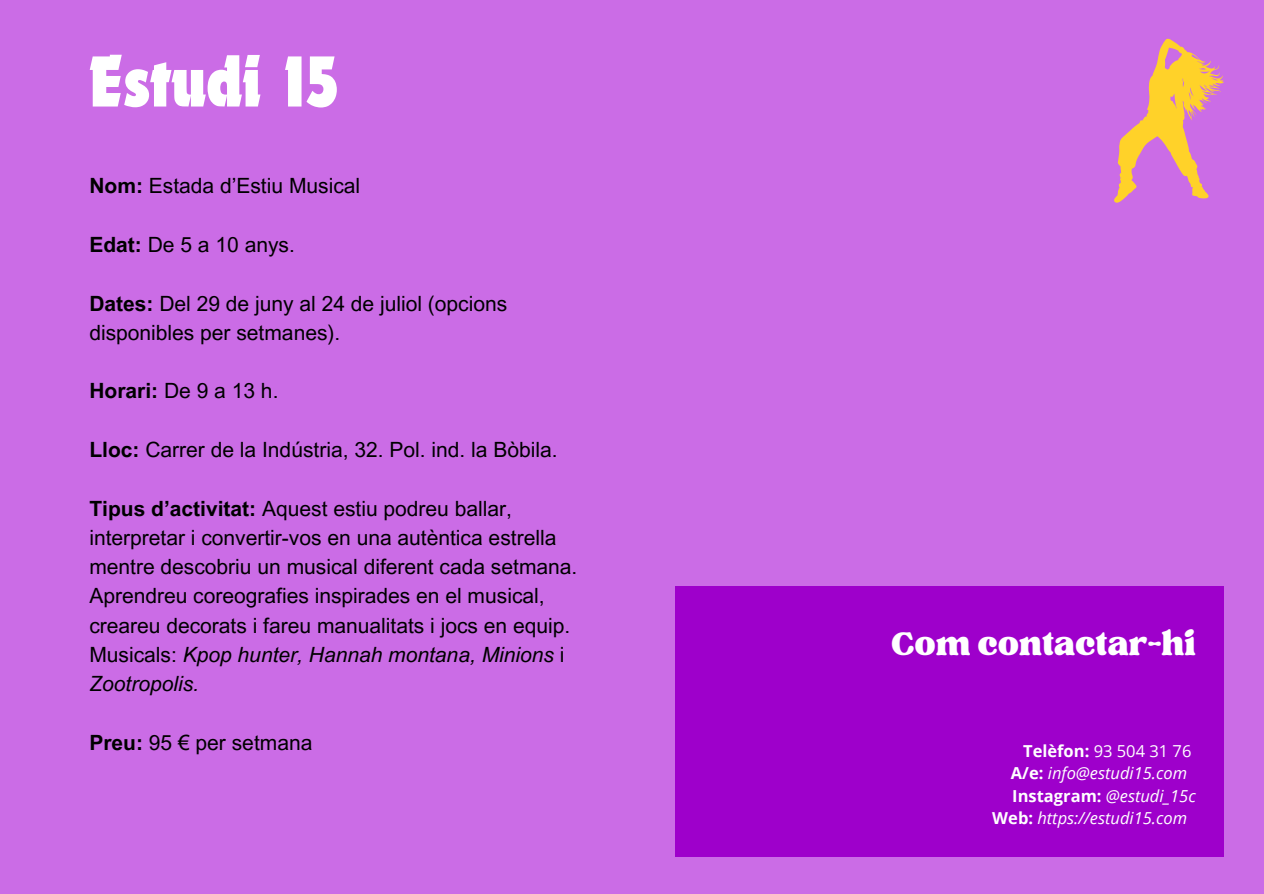
<style>
.page{position:relative;width:1264px;height:894px;background:#fff}
.page>*{position:absolute;margin:0;border:0;box-sizing:border-box;transform-origin:0 0}
.t1{font:700 condensed 75px "Dynamo Com";color:#fff}
.t2{font:45px "TAN Tangkiwood Display";color:#fff}
.t3{font:21px/29.2px "Arial MT Pro";color:#000}
.t4{font:italic 16.5px "Open Sans";color:#fff}
.t5{font:16.5px "Open Sans";color:#fff}
.s1{font-weight:700}
.s2{font-style:italic}
.s3{font-weight:700;font-style:normal}
</style>
<div class="page">
<div style="left:0;top:0;width:1263px;height:893px;background:#cb6ce6"></div>
<div style="left:675px;top:586px;width:549px;height:270px;background:#9e00cb"></div>
<svg style="left:1114px;top:39px;width:109px;height:164px"></svg>
<h1 class="t1" style="left:89px;top:38px;width:251px">Estudi 15</h1>
<p class="t3" style="left:89px;top:174px;width:272px"><span class="s1">Nom:</span> Estada d’Estiu Musical</p>
<p class="t3" style="left:89px;top:232px;width:207px"><span class="s1">Edat:</span> De 5 a 10 anys.</p>
<p class="t3" style="left:89px;top:291px;width:419px"><span class="s1">Dates:</span> Del 29 de juny al 24 de juliol (opcions disponibles per setmanes).</p>
<p class="t3" style="left:89px;top:379px;width:191px"><span class="s1">Horari:</span> De 9 a 13 h.</p>
<p class="t3" style="left:89px;top:437px;width:469px"><span class="s1">Lloc:</span> Carrer de la Indústria, 32. Pol. ind. la Bòbila.</p>
<p class="t3" style="left:89px;top:496px;width:489px"><span class="s1">Tipus d’activitat:</span> Aquest estiu podreu ballar, interpretar i convertir-vos en una autèntica estrella mentre descobriu un musical diferent cada setmana.<br>Aprendreu coreografies inspirades en el musical, creareu decorats i fareu manualitats i jocs en equip.<br>Musicals: <span class="s2">Kpop hunter, Hannah montana, Minions</span> i <span class="s2">Zootropolis.</span></p>
<p class="t3" style="left:89px;top:730px;width:224px"><span class="s1">Preu:</span> 95 € per setmana</p>
<h2 class="t2" style="left:891px;top:627px;width:306px">Com contactar-hi</h2>
<p class="t5" style="left:1023px;top:738px;width:170px"><span class="s1">Telèfon:</span> 93 504 31 76</p>
<p class="t4" style="left:1010px;top:761px;width:178px"><span class="s3">A/e:</span> info@estudi15.com</p>
<p class="t4" style="left:1012px;top:783px;width:185px"><span class="s3">Instagram:</span> @estudi_15c</p>
<p class="t4" style="left:992px;top:806px;width:196px"><span class="s3">Web:</span> https://estudi15.com</p>
</div>
